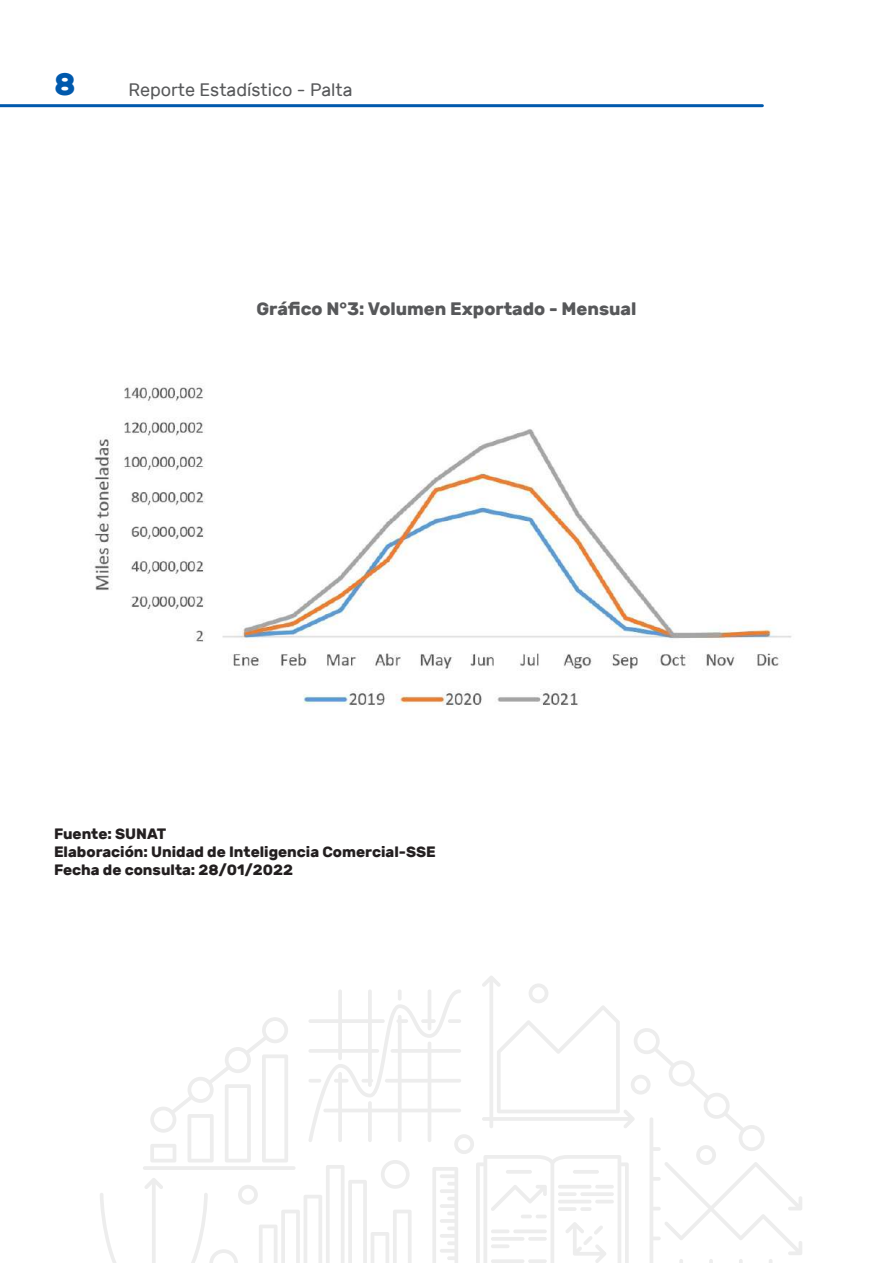
<style>
.page{position:relative;width:893px;height:1263px;background:#fff}
.page>*{position:absolute;margin:0;border:0;box-sizing:border-box;transform-origin:0 0}
.t1{font:700 31.5px "Rubik";color:#0059ad}
.t2{font:700 18px "Rubik";color:#57585a}
.t3{font:18px "Rubik";color:#57585a}
.t4{font:700 15px/18px "Rubik";color:#231f20}
</style>
<div class="page">
<hr style="left:0;top:104px;width:762px;height:3px;background:#0059ad">
<svg style="left:100px;top:976px;width:702px;height:287px"></svg>
<img style="left:94px;top:387px;width:698px;height:319px">
<h1 class="t1" style="left:54px;top:66px;width:23px">8</h1>
<p class="t3" style="left:128px;top:79px;width:226px">Reporte Estadístico - Palta</p>
<p class="t2" style="left:256px;top:298px;width:382px">Gráfico N°3: Volumen Exportado - Mensual</p>
<p class="t4" style="left:54px;top:825px;width:383px">Fuente: SUNAT<br>Elaboración: Unidad de Inteligencia Comercial-SSE<br>Fecha de consulta: 28/01/2022</p>
</div>
